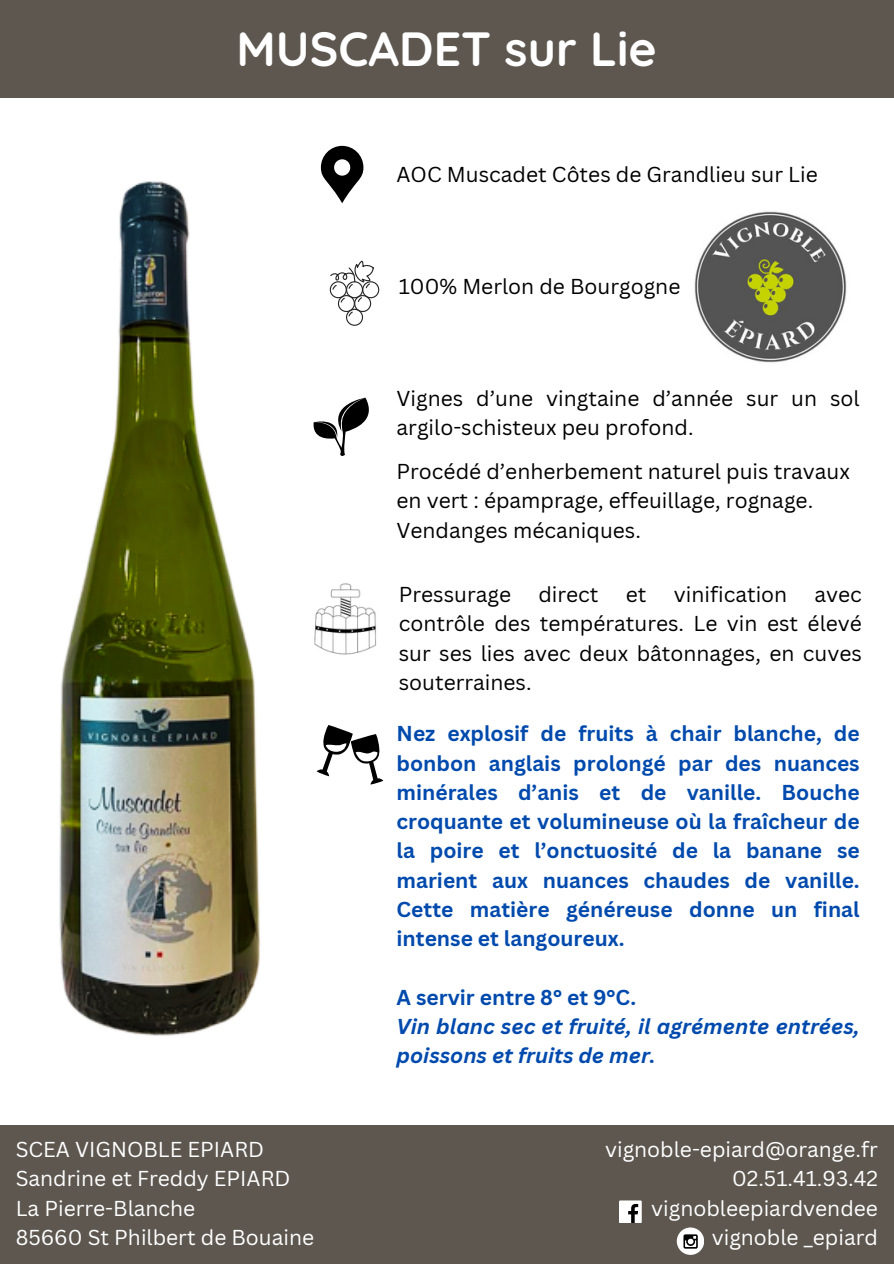
<style>
.page{position:relative;width:894px;height:1264px;background:#fff}
.page>*{position:absolute;margin:0;border:0;box-sizing:border-box;transform-origin:0 0}
.t1{font:700 48px "Quicksand";color:#fff}
.t2{font:21px/29.2px "Canva Sans";color:#000}
.t3{font:700 21px/29.2px "Canva Sans";color:#004aad;text-align:justify}
.t4{font:21px "Canva Sans";color:#fff}
.t5{font:italic 700 21px/29.2px "Canva Sans";color:#004aad}
.s1{font-style:normal}
</style>
<div class="page">
<div style="left:0;top:0;width:893px;height:98px;background:#5d5750"></div>
<div style="left:0;top:1124px;width:893px;height:139px;background:#5d5750"></div>
<svg style="left:321px;top:146px;width:42px;height:57px"></svg>
<svg style="left:330px;top:260px;width:49px;height:66px"></svg>
<svg style="left:313px;top:397px;width:56px;height:59px"></svg>
<img style="left:314px;top:583px;width:63px;height:72px">
<img style="left:694px;top:211px;width:153px;height:152px">
<div style="left:618px;top:1200px;width:23px;height:22px;background:#fff"></div>
<svg style="left:628px;top:1203px;width:10px;height:19px"></svg>
<svg style="left:676px;top:1227px;width:27px;height:27px"></svg>
<svg style="left:683px;top:1234px;width:14px;height:14px"></svg>
<img style="left:59px;top:181px;width:201px;height:855px">
<svg style="left:316px;top:725px;width:67px;height:59px"></svg>
<p class="t1" style="left:236px;top:18px;width:421px">MUSCADET sur Lie</p>
<p class="t2" style="left:396px;top:159px;width:422px">AOC Muscadet Côtes de Grandlieu sur Lie</p>
<p class="t2" style="left:398px;top:271px;width:283px">100% Merlon de Bourgogne</p>
<h2 class="t2" style="left:396px;top:383px;width:464px">Vignes d’une vingtaine d’année sur un sol argilo-schisteux peu profond.</h2>
<p class="t2" style="left:396px;top:456px;width:454px">Procédé d’enherbement naturel puis travaux en vert : épamprage, effeuillage, rognage.<br>Vendanges mécaniques.</p>
<h2 class="t2" style="left:398px;top:579px;width:114px">Pressurage</h2>
<h2 class="t2" style="left:538px;top:579px;width:62px">direct</h2>
<h2 class="t2" style="left:625px;top:579px;width:22px">et</h2>
<h2 class="t2" style="left:673px;top:579px;width:115px">vinification</h2>
<h2 class="t2" style="left:398px;top:579px;width:464px;text-align:justify;text-indent:415px">avec contrôle des températures. Le vin est élevé sur ses lies avec deux bâtonnages, en cuves souterraines.</h2>
<h1 class="t4" style="left:16px;top:1134px;width:250px">SCEA VIGNOBLE EPIARD</h1>
<p class="t4" style="left:16px;top:1163px;width:276px">Sandrine et Freddy EPIARD</p>
<p class="t4" style="left:16px;top:1193px;width:181px">La Pierre-Blanche</p>
<p class="t4" style="left:16px;top:1222px;width:300px">85660 St Philbert de Bouaine</p>
<p class="t3" style="left:396px;top:718px;width:464px">Nez explosif de fruits à chair blanche, de bonbon anglais prolongé par des nuances minérales d’anis et de vanille. Bouche croquante et volumineuse où la fraîcheur de la poire et l’onctuosité de la banane se marient aux nuances chaudes de vanille.<br>Cette matière généreuse donne un final intense et langoureux.</p>
<p class="t5" style="left:396px;top:981px;width:464px"><span class="s1">A servir entre 8° et 9°C.<br></span>Vin blanc sec et fruité, il agrémente entrées, poissons et fruits de mer.</p>
<p class="t4" style="left:605px;top:1134px;width:274px">vignoble-epiard@orange.fr</p>
<p class="t4" style="left:732px;top:1163px;width:147px">02.51.41.93.42</p>
<p class="t4" style="left:651px;top:1193px;width:228px">vignobleepiardvendee</p>
<p class="t4" style="left:711px;top:1222px;width:168px">vignoble _epiard</p>
</div>
